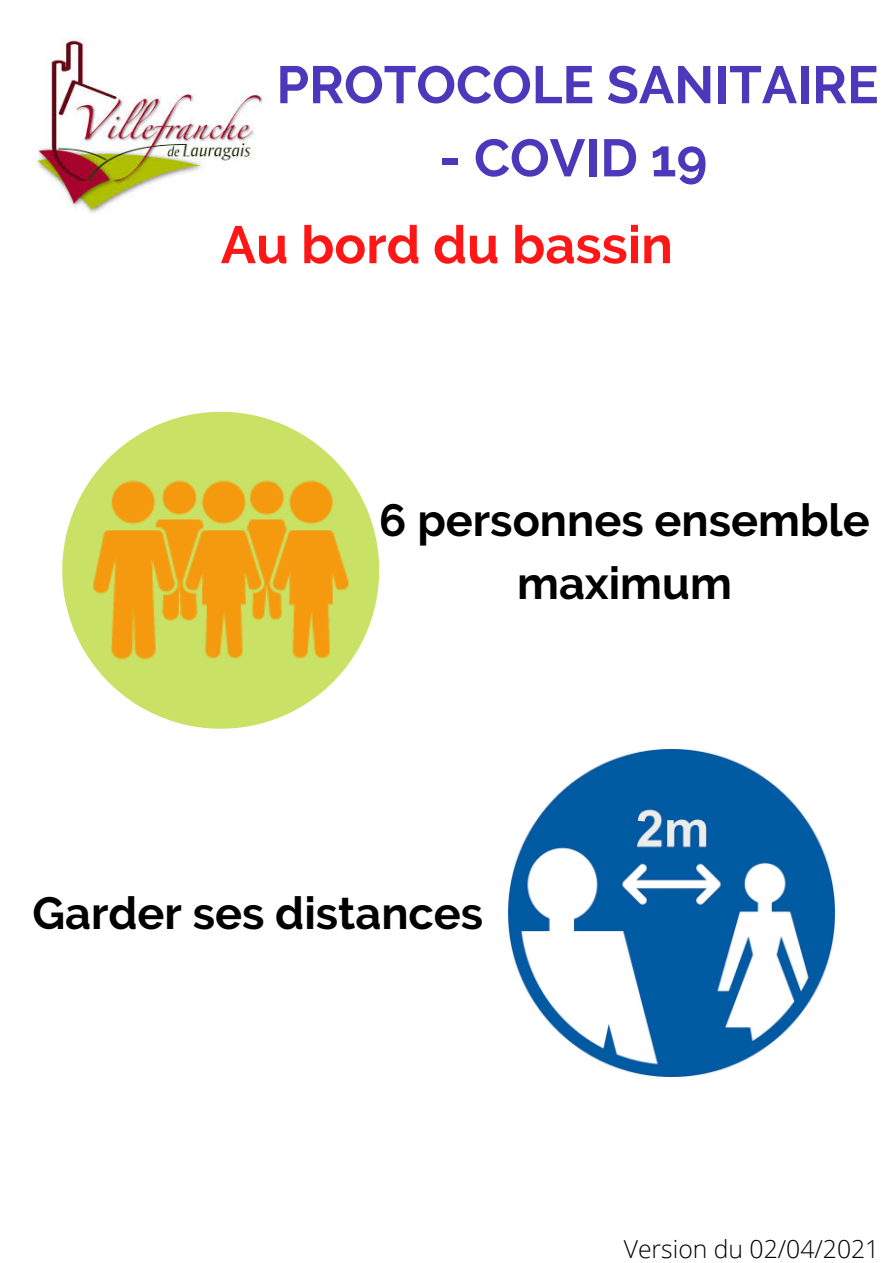
<style>
.page{position:relative;width:893px;height:1263px;background:#fff}
.page>*{position:absolute;margin:0;border:0;box-sizing:border-box;transform-origin:0 0}
.t1{font:700 52.5px "Raleway";color:#4d37bb}
.t2{font:700 52.5px "Raleway";color:#ff1616}
.t3{font:700 45px "Raleway";color:#000}
.t4{font:300 24.75px "Open Sans";color:#000}
</style>
<div class="page">
<img style="left:37px;top:38px;width:226px;height:175px">
<img style="left:62px;top:411px;width:318px;height:318px">
<img style="left:508px;top:750px;width:327px;height:326px">
<p class="t1" style="left:276px;top:54px;width:604px">PROTOCOLE SANITAIRE</p>
<p class="t1" style="left:439px;top:127px;width:269px">- COVID 19</p>
<p class="t2" style="left:221px;top:214px;width:453px">Au bord du bassin</p>
<p class="t3" style="left:379px;top:493px;width:492px">6 personnes ensemble</p>
<p class="t3" style="left:517px;top:556px;width:216px">maximum</p>
<p class="t3" style="left:33px;top:886px;width:452px">Garder ses distances</p>
<p class="t4" style="left:624px;top:1231px;width:257px">Version du 02/04/2021</p>
</div>
